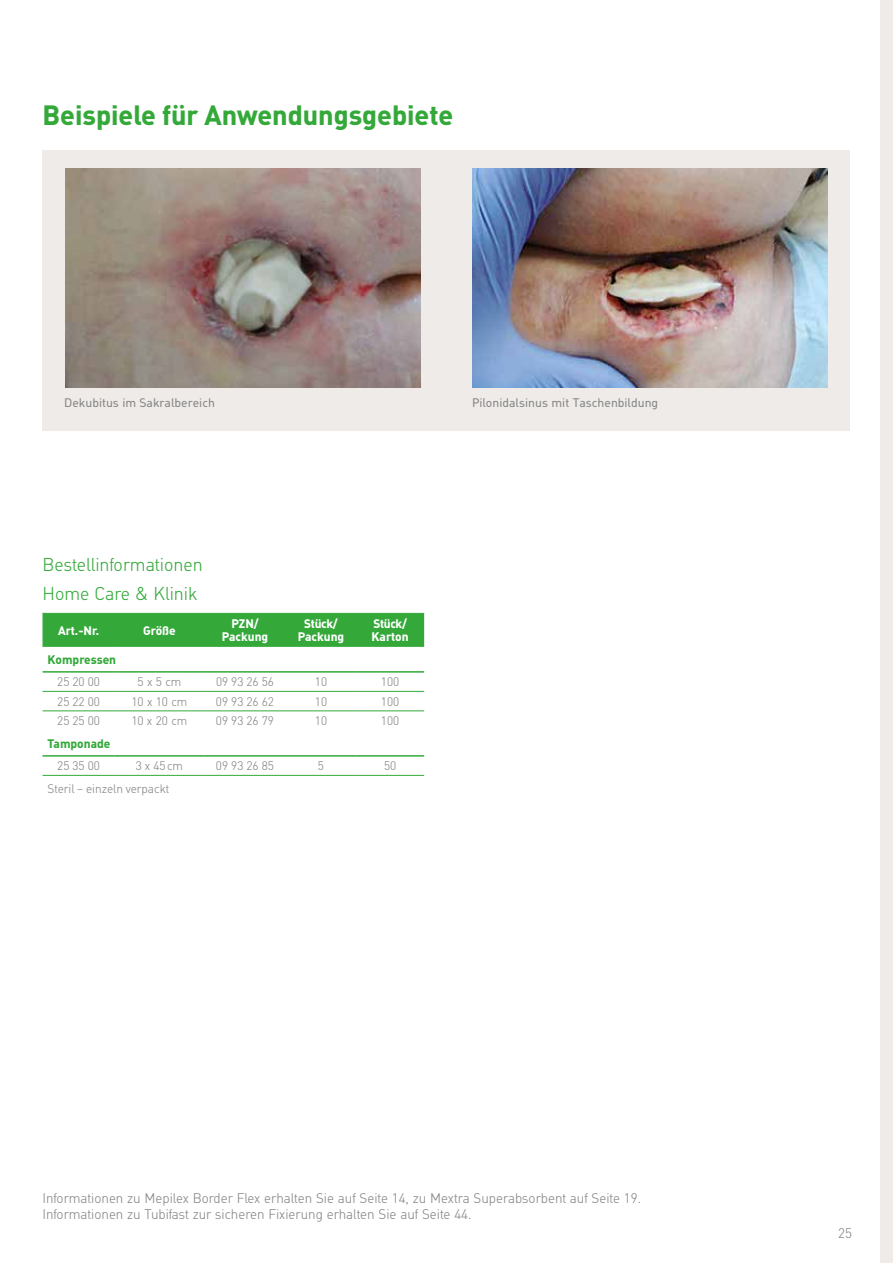
<style>
.page{position:relative;width:893px;height:1263px;background:#fff}
.page>*{position:absolute;margin:0;border:0;box-sizing:border-box;transform-origin:0 0}
.t1{font:700 27px "MHC Din";color:#34a93a}
.t2{font:300 18px/29.4px "MHC Din";color:#34a93a}
.t3{font:300 13.5px/16.5px "MHC Din";color:#878686}
.t4{font:300 12px "MHC Din";color:#878686}
.t5{font:12px "MHC Din";color:#878686}
.t6{font:700 12px/13.5px "MHC Din";color:#fff;text-align:center}
.t7{font:700 12px "MHC Din";color:#34a93a}
</style>
<div class="page">
<div style="left:43px;top:614px;width:381px;height:32px;background:#34a93a"></div>
<svg style="left:43px;top:690px;width:381px;height:85px"></svg>
<hr style="left:43px;top:613px;width:72px;height:1px;background:#34a93a">
<hr style="left:115px;top:613px;width:89px;height:1px;background:#34a93a">
<hr style="left:204px;top:613px;width:82px;height:1px;background:#34a93a">
<hr style="left:286px;top:613px;width:70px;height:1px;background:#34a93a">
<hr style="left:356px;top:613px;width:68px;height:1px;background:#34a93a">
<hr style="left:43px;top:646px;width:72px;height:1px;background:#34a93a">
<hr style="left:115px;top:646px;width:89px;height:1px;background:#34a93a">
<hr style="left:204px;top:646px;width:82px;height:1px;background:#34a93a">
<hr style="left:286px;top:646px;width:70px;height:1px;background:#34a93a">
<hr style="left:356px;top:646px;width:68px;height:1px;background:#34a93a">
<hr style="left:43px;top:691px;width:72px;height:1px;background:#34a93a">
<hr style="left:115px;top:691px;width:89px;height:1px;background:#34a93a">
<hr style="left:204px;top:691px;width:82px;height:1px;background:#34a93a">
<hr style="left:286px;top:691px;width:70px;height:1px;background:#34a93a">
<hr style="left:356px;top:691px;width:68px;height:1px;background:#34a93a">
<hr style="left:43px;top:711px;width:72px;height:1px;background:#34a93a">
<hr style="left:115px;top:711px;width:89px;height:1px;background:#34a93a">
<hr style="left:204px;top:711px;width:82px;height:1px;background:#34a93a">
<hr style="left:286px;top:711px;width:70px;height:1px;background:#34a93a">
<hr style="left:356px;top:711px;width:68px;height:1px;background:#34a93a">
<hr style="left:43px;top:775px;width:72px;height:1px;background:#34a93a">
<hr style="left:115px;top:775px;width:89px;height:1px;background:#34a93a">
<hr style="left:204px;top:775px;width:82px;height:1px;background:#34a93a">
<hr style="left:286px;top:775px;width:70px;height:1px;background:#34a93a">
<hr style="left:356px;top:775px;width:68px;height:1px;background:#34a93a">
<hr style="left:43px;top:671px;width:72px;height:2px;background:#34a93a">
<hr style="left:115px;top:671px;width:89px;height:2px;background:#34a93a">
<hr style="left:204px;top:671px;width:82px;height:2px;background:#34a93a">
<hr style="left:286px;top:671px;width:70px;height:2px;background:#34a93a">
<hr style="left:356px;top:671px;width:68px;height:2px;background:#34a93a">
<hr style="left:43px;top:755px;width:72px;height:2px;background:#34a93a">
<hr style="left:115px;top:755px;width:89px;height:2px;background:#34a93a">
<hr style="left:204px;top:755px;width:82px;height:2px;background:#34a93a">
<hr style="left:286px;top:755px;width:70px;height:2px;background:#34a93a">
<hr style="left:356px;top:755px;width:68px;height:2px;background:#34a93a">
<div style="left:43px;top:150px;width:807px;height:281px;background:#eeebe8"></div>
<img style="left:65px;top:168px;width:355px;height:220px">
<img style="left:472px;top:168px;width:355px;height:220px">
<div style="left:880px;top:0;width:13px;height:1263px;background:#eeebe8"></div>
<h1 class="t1" style="left:43px;top:99px;width:412px">Beispiele für Anwendungsgebiete</h1>
<p class="t5" style="left:64px;top:395px;width:152px">Dekubitus im Sakralbereich</p>
<p class="t5" style="left:472px;top:395px;width:188px">Pilonidalsinus mit Taschenbildung</p>
<h2 class="t2" style="left:43px;top:549px;width:162px">Bestellinformationen<br>Home Care &amp; Klinik</h2>
<p class="t6" style="left:58px;top:623px;width:43px">Art.-Nr.</p>
<p class="t6" style="left:143px;top:623px;width:34px">Größe</p>
<p class="t6" style="left:222px;top:616px;width:48px">PZN/<br>Packung</p>
<p class="t6" style="left:298px;top:616px;width:48px">Stück/<br>Packung</p>
<p class="t6" style="left:372px;top:616px;width:38px;text-align:left">Stück/<br>Karton</p>
<p class="t7" style="left:48px;top:652px;width:70px">Kompressen</p>
<p class="t4" style="left:57px;top:674px;width:44px">25 20 00</p>
<p class="t4" style="left:138px;top:674px;width:45px">5 x 5 cm</p>
<p class="t4" style="left:216px;top:674px;width:60px">09 93 26 56</p>
<p class="t4" style="left:315px;top:674px;width:14px">10</p>
<p class="t4" style="left:381px;top:674px;width:20px">100</p>
<p class="t4" style="left:57px;top:694px;width:44px">25 22 00</p>
<p class="t4" style="left:131px;top:694px;width:58px">10 x 10 cm</p>
<p class="t4" style="left:216px;top:694px;width:60px">09 93 26 62</p>
<p class="t4" style="left:315px;top:694px;width:14px">10</p>
<p class="t4" style="left:381px;top:694px;width:20px">100</p>
<p class="t4" style="left:57px;top:713px;width:44px">25 25 00</p>
<p class="t4" style="left:131px;top:713px;width:58px">10 x 20 cm</p>
<p class="t4" style="left:216px;top:713px;width:60px">09 93 26 79</p>
<p class="t4" style="left:315px;top:713px;width:14px">10</p>
<p class="t4" style="left:381px;top:713px;width:20px">100</p>
<p class="t7" style="left:48px;top:736px;width:64px">Tamponade</p>
<p class="t4" style="left:57px;top:758px;width:44px">25 35 00</p>
<p class="t4" style="left:136px;top:758px;width:49px">3 x 45cm</p>
<p class="t4" style="left:216px;top:758px;width:60px">09 93 26 85</p>
<p class="t4" style="left:318px;top:758px;width:8px">5</p>
<p class="t4" style="left:384px;top:758px;width:14px">50</p>
<p class="t4" style="left:48px;top:781px;width:123px">Steril – einzeln verpackt</p>
<p class="t3" style="left:43px;top:1189px;width:600px">Informationen zu Mepilex Border Flex erhalten Sie auf Seite 14, zu Mextra Superabsorbent auf Seite 19.<br>Informationen zu Tubifast zur sicheren Fixierung erhalten Sie auf Seite 44.</p>
<p class="t3" style="left:838px;top:1225px;width:15px">25</p>
</div>
